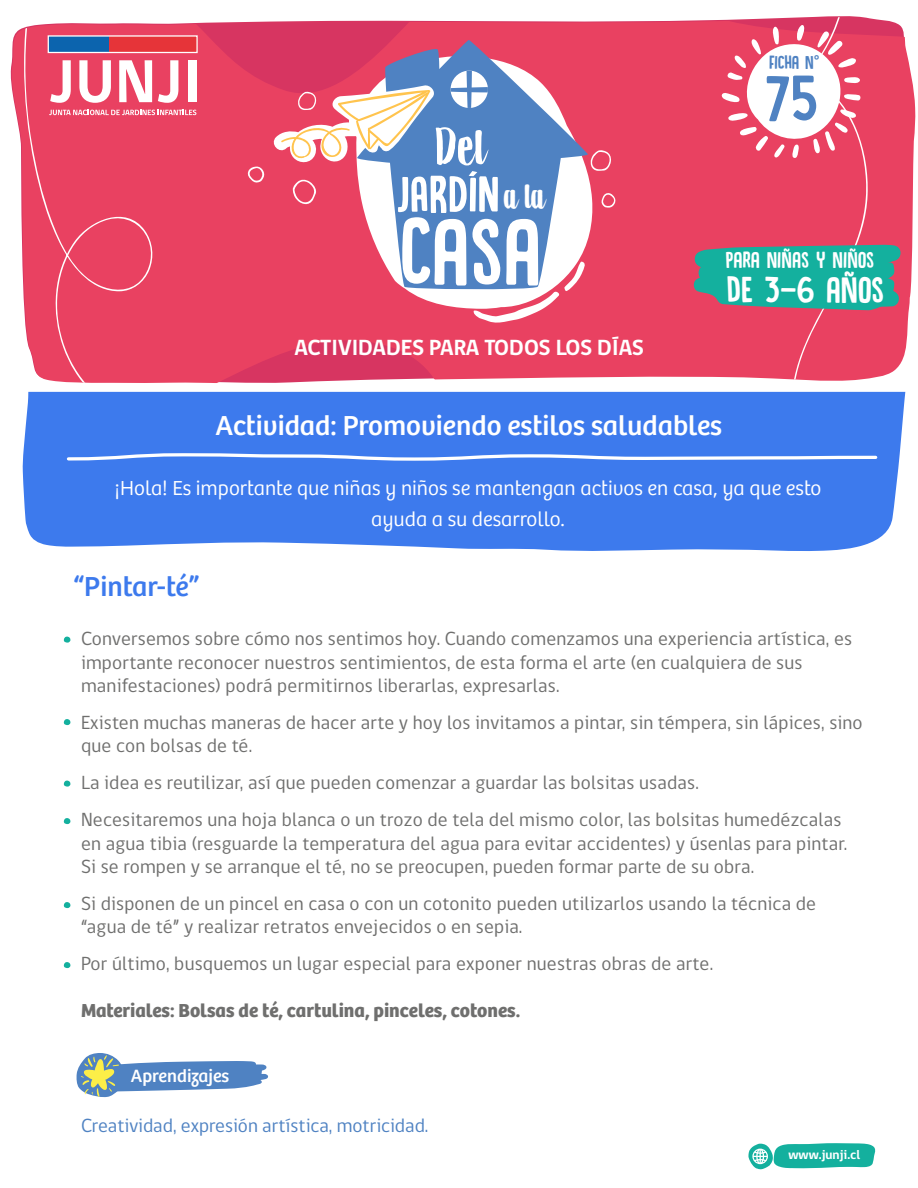
<style>
.page{position:relative;width:918px;height:1188px;background:#fff}
.page>*{position:absolute;margin:0;border:0;box-sizing:border-box;transform-origin:0 0}
.t1{font:99.6px "DK Canoodle";color:#fff}
.t2{font:67.5px "DK Canoodle";color:#4f82c2}
.t3{font:57.45px "DK Aiguille";color:#fff}
.t4{font:53.7px "DK Canoodle";color:#fff}
.t5{font:38.55px "DK Canoodle";color:#fff}
.t6{font:28.5px "Bree";color:#fff}
.t7{font:28.5px "Bree";color:#3d7aed}
.t8{font:23.85px "DK Canoodle";color:#fff}
.t9{font:700 22.5px "gob CL";letter-spacing:-.01em;color:#fff}
.t10{font:300 21px/30.9px "Bree";color:#fff;text-align:center}
.t11{font:19.5px/23.4px "gob CL";letter-spacing:.01em;color:#6f6f6e}
.t12{font:700 19.5px "Bree";color:#6f6f6e}
.t13{font:19.5px "gob CL";color:#4f82c2}
.t14{font:19.5px "DK Canoodle";letter-spacing:-.01em;color:#4f82c2}
.t15{font:18.45px "Bree";color:#fff}
.t16{font:700 13.05px "gob CL";color:#fff}
.s1{font-family:"Bree"}
.s2{font-family:"DK Aiguille";font-size:39.9px}
</style>
<div class="page">
<div style="left:23px;top:392px;width:882px;height:159px;background:#3d7aed"></div>
<svg style="left:10px;top:18px;width:906px;height:363px;background:#ea5b78"></svg>
<div style="left:619px;top:17px;width:249px;height:364px;background:#e94161"></div>
<svg style="left:24px;top:18px;width:321px;height:365px;background:#e74666"></svg>
<svg style="left:50px;top:60px;width:21px;height:43px"></svg>
<svg style="left:79px;top:60px;width:32px;height:43px"></svg>
<svg style="left:119px;top:60px;width:33px;height:42px"></svg>
<svg style="left:158px;top:60px;width:20px;height:43px"></svg>
<div style="left:188px;top:60px;width:8px;height:42px;background:#fff"></div>
<svg style="left:49px;top:110px;width:147px;height:5px"></svg>
<svg style="left:47px;top:35px;width:151px;height:19px;background:#a4627e"></svg>
<svg style="left:355px;top:54px;width:239px;height:255px;fill:#e94161"></svg>
<svg style="left:357px;top:40px;width:232px;height:251px;fill:#4f82c2"></svg>
<svg style="left:451px;top:71px;width:37px;height:37px"></svg>
<svg style="left:247px;top:84px;width:190px;height:120px"></svg>
<svg style="left:473px;top:262px;width:113px;height:61px"></svg>
<svg style="left:601px;top:193px;width:16px;height:15px"></svg>
<svg style="left:590px;top:150px;width:21px;height:21px"></svg>
<svg style="left:748px;top:1143px;width:128px;height:26px;background:#43bfb1"></svg>
<svg style="left:722px;top:25px;width:140px;height:133px"></svg>
<svg style="left:65px;top:452px;width:814px;height:10px"></svg>
<svg style="left:694px;top:245px;width:207px;height:65px;background:#2da296"></svg>
<svg style="left:64px;top:637px;width:6px;height:6px"></svg>
<svg style="left:64px;top:818px;width:6px;height:6px"></svg>
<svg style="left:76px;top:1053px;width:192px;height:45px"></svg>
<svg style="left:64px;top:719px;width:6px;height:6px"></svg>
<svg style="left:64px;top:781px;width:6px;height:6px"></svg>
<svg style="left:64px;top:902px;width:6px;height:6px"></svg>
<svg style="left:64px;top:962px;width:6px;height:6px"></svg>
<p class="t14" style="left:769px;top:52px;width:52px">FICHA N<span class="s1">°</span></p>
<h3 class="t3" style="left:435px;top:116px;width:53px">Del</h3>
<h3 class="t4" style="left:396px;top:167px;width:150px">JARDÍN<span class="s2">a la</span></h3>
<h1 class="t1" style="left:399px;top:200px;width:143px">CASA</h1>
<p class="t9" style="left:294px;top:332px;width:351px">ACTIVIDADES PARA TODOS LOS DÍAS</p>
<h2 class="t2" style="left:765px;top:63px;width:55px">75</h2>
<p class="t8" style="left:725px;top:248px;width:150px">PARA NIÑAS Y NIÑOS</p>
<h3 class="t5" style="left:726px;top:270px;width:159px">DE 3-6 AÑOS</h3>
<h3 class="t6" style="left:216px;top:408px;width:508px">Actividad: Promoviendo estilos saludables</h3>
<p class="t10" style="left:115px;top:473px;width:708px">¡Hola! Es importante que niñas y niños se mantengan activos en casa, ya que esto ayuda a su desarrollo.</p>
<h3 class="t7" style="left:73px;top:570px;width:127px">“Pintar-té”</h3>
<p class="t11" style="left:81px;top:628px;width:773px">Conversemos sobre cómo nos sentimos hoy. Cuando comenzamos una experiencia artística, es importante reconocer nuestros sentimientos, de esta forma el arte (en cualquiera de sus manifestaciones) podrá permitirnos liberarlas, expresarlas.</p>
<p class="t11" style="left:81px;top:711px;width:783px">Existen muchas maneras de hacer arte y hoy los invitamos a pintar, sin témpera, sin lápices, sino que con bolsas de té.</p>
<p class="t11" style="left:81px;top:765px;width:762px;line-height:36.9px">La idea es reutilizar, así que pueden comenzar a guardar las bolsitas usadas.<br>Necesitaremos una hoja blanca o un trozo de tela del mismo color, las bolsitas humedézcalas</p>
<p class="t11" style="left:81px;top:832px;width:768px">en agua tibia (resguarde la temperatura del agua para evitar accidentes) y úsenlas para pintar.<br>Si se rompen y se arranque el té, no se preocupen, pueden formar parte de su obra.</p>
<p class="t11" style="left:81px;top:892px;width:737px">Si disponen de un pincel en casa o con un cotonito pueden utilizarlos usando la técnica de “agua de té” y realizar retratos envejecidos o en sepia.</p>
<p class="t11" style="left:81px;top:952px;width:634px">Por último, busquemos un lugar especial para exponer nuestras obras de arte.</p>
<p class="t12" style="left:81px;top:999px;width:441px">Materiales: Bolsas de té, cartulina, pinceles, cotones.</p>
<p class="t15" style="left:131px;top:1065px;width:100px">Aprendizajes</p>
<p class="t13" style="left:81px;top:1112px;width:349px">Creatividad, expresión artística, motricidad.</p>
<p class="t16" style="left:789px;top:1145px;width:73px">www.junji.cl</p>
</div>
